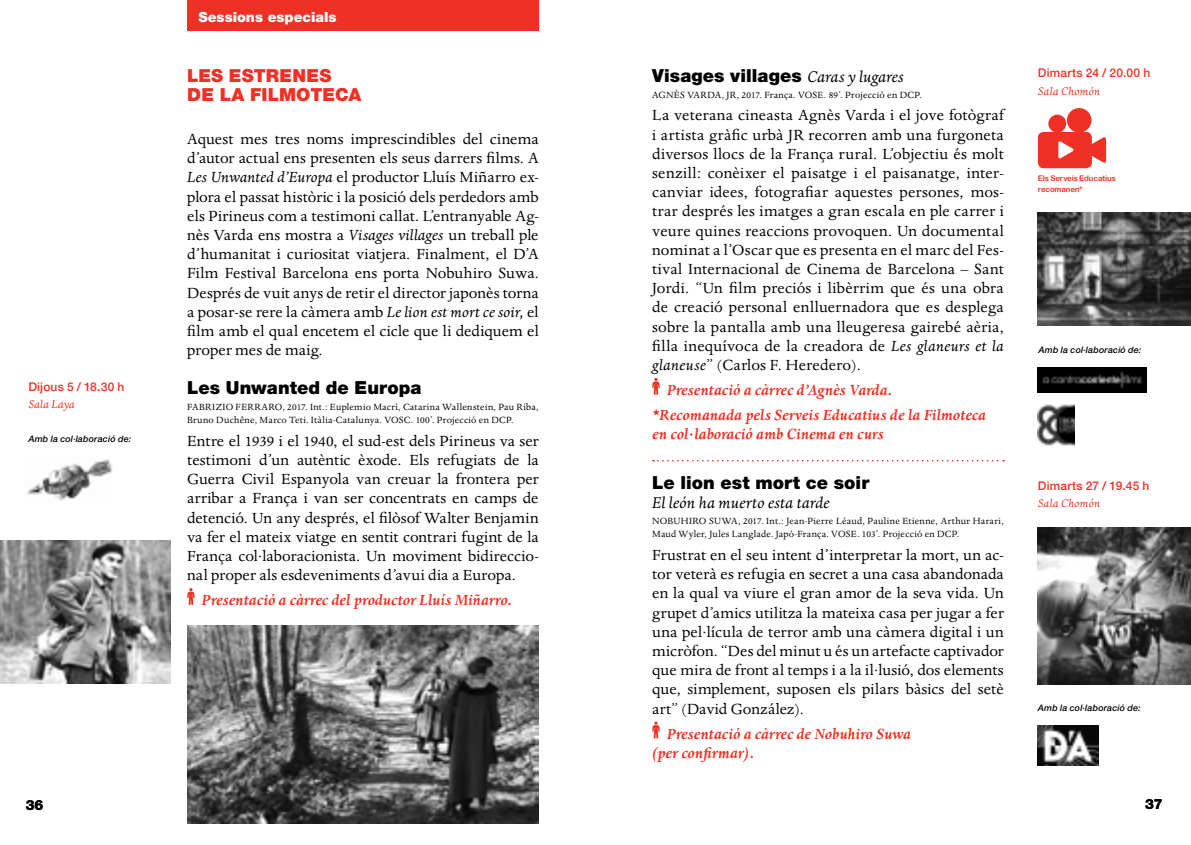
<style>
.page{position:relative;width:1191px;height:845px;background:#fff}
.page>*{position:absolute;margin:0;border:0;box-sizing:border-box;transform-origin:0 0}
.t1{font:900 18px "Helvetica Neue LT";letter-spacing:.005em;color:#000}
.t2{font:900 18px/19.2px "Helvetica Neue LT";letter-spacing:.01em;color:#ee3124}
.t3{font:italic 18px "Dante";letter-spacing:.01em;color:#000}
.t4{font:17px/19.2px "Dante";letter-spacing:.005em;color:#000;text-align:justify}
.t5{font:italic 700 17px/24.8px "Dante";color:#ee3124}
.t6{font:900 14px "Helvetica Neue LT";color:#fff}
.t7{font:800 14px "Helvetica Neue LT";color:#000}
.t8{font:italic 12.8px "Dante";letter-spacing:.015em;color:#ee3124}
.t9{font:500 12px "Helvetica Neue LT";letter-spacing:.015em;color:#ee3124}
.t10{font:10.4px/13.6px "Dante";letter-spacing:.02em;color:#000}
.t11{font:italic 500 9px "Helvetica Neue LT";letter-spacing:.015em;color:#000}
.t12{font:7.8px/10.4px "Arial Rounded MT Bold";letter-spacing:-.02em;color:#ee3124}
.s1{font-style:italic}
.s2{font-family:"Dante";font-weight:400;font-style:italic}
</style>
<div class="page">
<div style="left:187px;top:0;width:352px;height:30px;background:#ee3124"></div>
<svg style="left:187px;top:588px;width:8px;height:17px"></svg>
<svg style="left:653px;top:460px;width:351px;height:1px"></svg>
<svg style="left:652px;top:378px;width:7px;height:17px"></svg>
<svg style="left:652px;top:721px;width:7px;height:18px"></svg>
<div style="left:1037px;top:132px;width:54px;height:36px;background:#ee3124;border-radius:6px"></div>
<svg style="left:1091px;top:136px;width:15px;height:28px"></svg>
<div style="left:1067px;top:108px;width:24px;height:24px;background:#ee3124;border-radius:50%"></div>
<div style="left:1048px;top:115px;width:18px;height:17px;background:#ee3124;border-radius:50%"></div>
<svg style="left:1058px;top:141px;width:16px;height:18px"></svg>
<img style="left:0;top:541px;width:170px;height:142px">
<img style="left:187px;top:625px;width:352px;height:198px">
<img style="left:1037px;top:212px;width:154px;height:113px">
<img style="left:1037px;top:528px;width:154px;height:156px">
<img style="left:27px;top:459px;width:86px;height:42px">
<img style="left:1037px;top:367px;width:109px;height:25px">
<img style="left:1037px;top:404px;width:38px;height:42px">
<img style="left:1037px;top:725px;width:61px;height:40px">
<p class="t9" style="left:28px;top:379px;width:98px">Dijous 5 / 18.30 h</p>
<p class="t8" style="left:28px;top:397px;width:48px">Sala Laya</p>
<p class="t11" style="left:28px;top:433px;width:104px">Amb la col·laboració de:</p>
<p class="t6" style="left:198px;top:9px;width:139px">Sessions especials</p>
<p class="t2" style="left:187px;top:66px;width:176px">LES ESTRENES<br>DE LA FILMOTECA</p>
<p class="t4" style="left:187px;top:130px;width:353px">Aquest mes tres noms imprescindibles del cinema d’autor actual ens presenten els seus darrers films. A <span class="s1">Les Unwanted d’Europa</span> el productor Lluís Miñarro ex&shy;plora el passat històric i la posició dels perdedors amb els Pirineus com a testimoni callat. L’entranyable Ag&shy;nès Varda ens mostra a <span class="s1">Visages villages</span> un treball ple d’humanitat i curiositat viatjera. Finalment, el D’A Film Festival Barcelona ens porta Nobuhiro Suwa.<br>Després de vuit anys de retir el director japonès torna a posar-se rere la càmera amb <span class="s1">Le lion est mort ce soir,</span> el film amb el qual encetem el cicle que li dediquem el proper mes de maig.</p>
<p class="t1" style="left:187px;top:376px;width:236px">Les Unwanted de Europa</p>
<p class="t10" style="left:187px;top:400px;width:353px">FABRIZIO FERRARO, 2017. Int.: Euplemio Macrì, Catarina Wallenstein, Pau Riba,<br>Bruno Duchêne, Marco Teti. Itàlia-Catalunya. VOSC. 100’. Projecció en DCP.</p>
<p class="t4" style="left:187px;top:432px;width:353px">Entre el 1939 i el 1940, el sud-est dels Pirineus va ser testimoni d’un autèntic èxode. Els refugiats de la Guerra Civil Espanyola van creuar la frontera per arribar a França i van ser concentrats en camps de detenció. Un any després, el filòsof Walter Benjamin va fer el mateix viatge en sentit contrari fugint de la França col·laboracionista. Un moviment bidireccio&shy;nal proper als esdeveniments d’avui dia a Europa.</p>
<p class="t5" style="left:202px;top:588px;width:312px">Presentació a càrrec del productor Lluís Miñarro.</p>
<p class="t1" style="left:652px;top:65px;width:253px">Visages villages <span class="s2">Caras y lugares</span></p>
<p class="t10" style="left:652px;top:88px;width:271px">AGNÈS VARDA, JR, 2017. França. VOSE. 89’. Projecció en DCP.</p>
<p class="t4" style="left:652px;top:106px;width:353px">La veterana cineasta Agnès Varda i el jove fotògraf i artista gràfic urbà JR recorren amb una furgoneta diversos llocs de la França rural. L’objectiu és molt senzill: conèixer el paisatge i el paisanatge, inter&shy;canviar idees, fotografiar aquestes persones, mos&shy;trar després les imatges a gran escala en ple carrer i veure quines reaccions provoquen. Un documental nominat a l’Oscar que es presenta en el marc del Fes&shy;tival Internacional de Cinema de Barcelona – Sant Jordi. “Un film preciós i libèrrim que és una obra de creació personal enlluernadora que es desplega sobre la pantalla amb una lleugeresa gairebé aèria, filla inequívoca de la creadora de <span class="s1">Les glaneurs et la glaneuse</span>” (Carlos F. Heredero).</p>
<p class="t5" style="left:652px;top:378px;width:335px;text-indent:14px">Presentació a càrrec d’Agnès Varda. *Recomanada pels Serveis Educatius de la Filmoteca</p>
<p class="t5" style="left:652px;top:422px;width:233px">en col·laboració amb Cinema en curs</p>
<p class="t1" style="left:652px;top:471px;width:219px">Le lion est mort ce soir</p>
<p class="t3" style="left:652px;top:493px;width:179px">El león ha muerto esta tarde</p>
<p class="t10" style="left:652px;top:514px;width:353px">NOBUHIRO SUWA, 2017. Int.: Jean-Pierre Léaud, Pauline Etienne, Arthur Harari,<br>Maud Wyler, Jules Langlade. Japó-França. VOSE. 103’. Projecció en DCP.</p>
<p class="t4" style="left:652px;top:546px;width:353px">Frustrat en el seu intent d’interpretar la mort, un ac&shy;tor veterà es refugia en secret a una casa abandonada en la qual va viure el gran amor de la seva vida. Un grupet d’amics utilitza la mateixa casa per jugar a fer una pel·lícula de terror amb una càmera digital i un micròfon. “Des del minut u és un artefacte captivador que mira de front al temps i a la il·lusió, dos elements que, simplement, suposen els pilars bàsics del setè art” (David González).</p>
<p class="t5" style="left:652px;top:724px;width:260px;line-height:19.2px;text-indent:14px">Presentació a càrrec de Nobuhiro Suwa (per confirmar).</p>
<p class="t9" style="left:1037px;top:66px;width:114px">Dimarts 24 / 20.00 h</p>
<p class="t8" style="left:1037px;top:84px;width:64px">Sala Chomón</p>
<p class="t12" style="left:1037px;top:173px;width:80px">Els Serveis Educatius recomanen*</p>
<p class="t11" style="left:1038px;top:345px;width:104px">Amb la col·laboració de:</p>
<p class="t9" style="left:1037px;top:478px;width:113px">Dimarts 27 / 19.45 h</p>
<p class="t8" style="left:1037px;top:496px;width:64px">Sala Chomón</p>
<p class="t11" style="left:1037px;top:703px;width:104px">Amb la col·laboració de:</p>
<p class="t7" style="left:26px;top:796px;width:19px">36</p>
<p class="t7" style="left:1145px;top:795px;width:19px">37</p>
</div>
